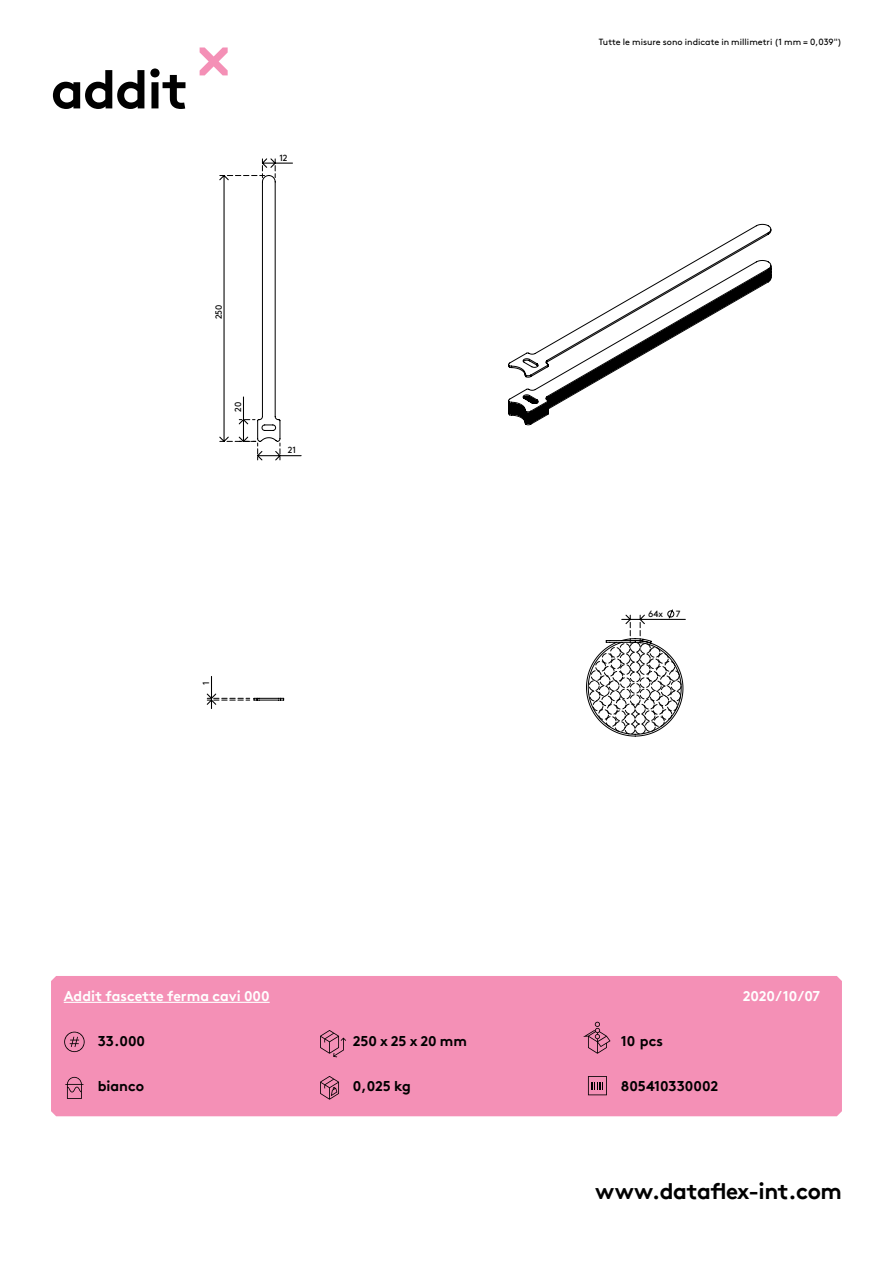
<style>
.page{position:relative;width:893px;height:1263px;background:#fff}
.page>*{position:absolute;margin:0;border:0;box-sizing:border-box;transform-origin:0 0}
.hoofdstuk{font:700 54px "Brown Pro TT";letter-spacing:-.02em;color:#000}
.t1{font:700 22.5px "Brown Pro TT";letter-spacing:-.02em;color:#000}
.specificaties{font:700 14.25px "Brown Pro TT";color:#000}
.t2{font:700 14.25px "Brown Pro TT";color:#fff}
.t3{font:9px "Brown";color:#000}
.t4{font:9px "Brown Pro TT Regular Alt";color:#000}
</style>
<div class="page">
<svg style="left:200px;top:47px;width:28px;height:28px"></svg>
<div style="left:51px;top:976px;width:791px;height:140px;background:#f490b6"></div>
<svg style="left:206px;top:158px;width:96px;height:551px"></svg>
<svg style="left:508px;top:224px;width:264px;height:202px"></svg>
<svg style="left:586px;top:609px;width:100px;height:128px"></svg>
<svg style="left:64px;top:1032px;width:21px;height:20px"></svg>
<svg style="left:65px;top:1077px;width:18px;height:22px"></svg>
<svg style="left:320px;top:1030px;width:26px;height:27px"></svg>
<svg style="left:583px;top:1022px;width:27px;height:32px"></svg>
<svg style="left:320px;top:1076px;width:19px;height:24px"></svg>
<svg style="left:588px;top:1076px;width:19px;height:19px"></svg>
<hr style="left:64px;top:1002px;width:206px;height:1px;background:#fff">
<p class="hoofdstuk" style="left:51px;top:46px;width:139px">addit</p>
<p class="t4" style="left:279px;top:151px;width:10px">12</p>
<p class="t4" style="left:212px;top:319px;width:16px;rotate:-90deg">250</p>
<p class="t4" style="left:231px;top:412px;width:11px;rotate:-90deg">20</p>
<p class="t4" style="left:288px;top:443px;width:10px">21</p>
<p class="t4" style="left:199px;top:685px;width:5px;rotate:-90deg">1</p>
<p class="t3" style="left:599px;top:35px;width:245px">Tutte le misure sono indicate in millimetri (1 mm = 0,039")</p>
<p class="t4" style="left:648px;top:607px;width:16px">64x</p>
<p class="t4" style="left:676px;top:607px;width:6px">7</p>
<h3 class="t2" style="left:64px;top:985px;width:207px">Addit fascette ferma cavi 000</h3>
<h3 class="t2" style="left:743px;top:985px;width:79px">2020/10/07</h3>
<h3 class="specificaties" style="left:98px;top:1029px;width:49px">33.000</h3>
<p class="specificaties" style="left:98px;top:1074px;width:48px">bianco</p>
<p class="specificaties" style="left:353px;top:1029px;width:116px">250 x 25 x 20 mm</p>
<p class="specificaties" style="left:621px;top:1029px;width:44px">10 pcs</p>
<p class="specificaties" style="left:353px;top:1074px;width:60px">0,025 kg</p>
<h3 class="specificaties" style="left:621px;top:1074px;width:99px">805410330002</h3>
<h2 class="t1" style="left:595px;top:1173px;width:248px">www.dataflex-int.com</h2>
</div>
